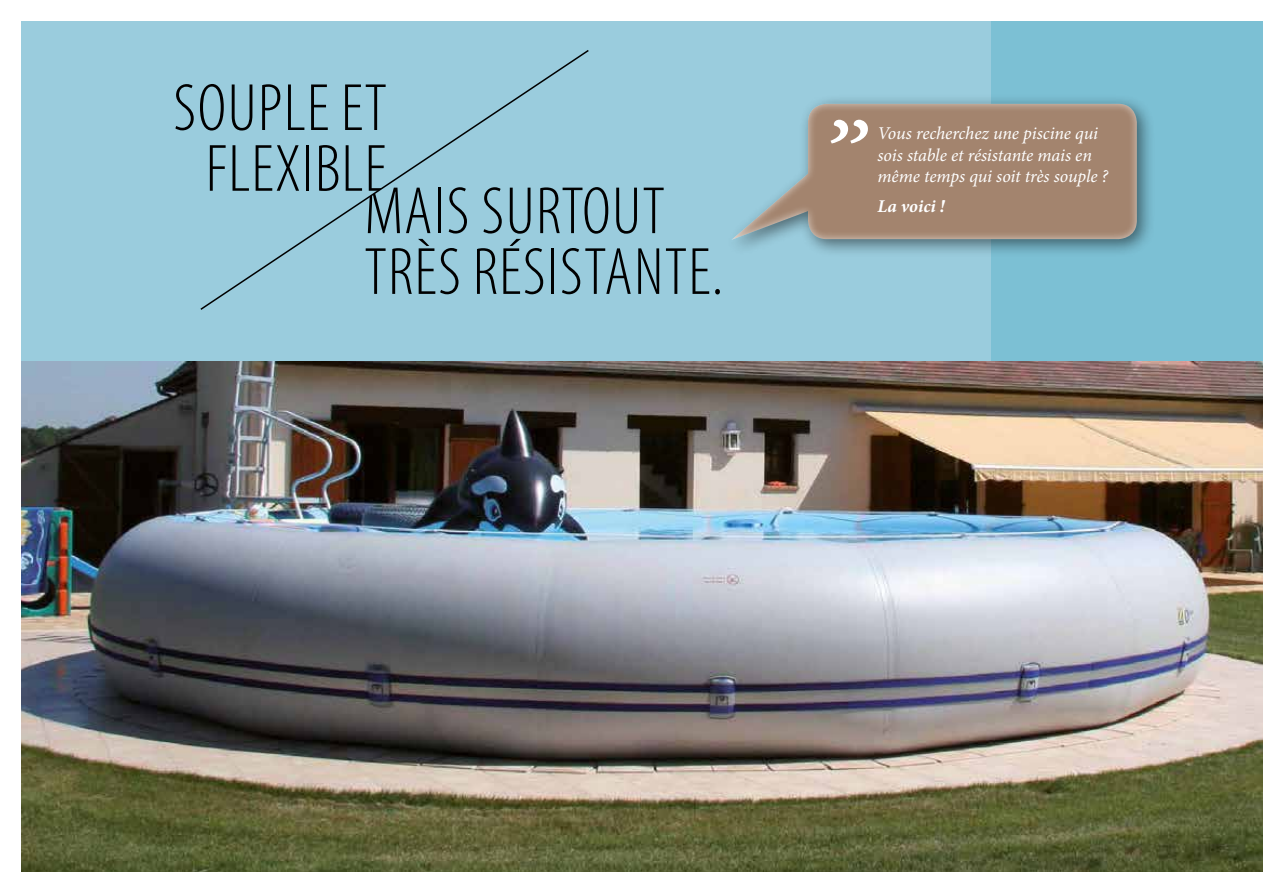
<style>
.page{position:relative;width:1263px;height:893px;background:#fff}
.page>*{position:absolute;margin:0;border:0;box-sizing:border-box;transform-origin:0 0}
.t1{font:300 condensed 67.5px/60.8px "Myriad Pro";letter-spacing:.02em;color:#000;text-align:center}
.t2{font:italic 18px/21.6px "Minion Pro";letter-spacing:-.01em;color:#fff}
.t3{font:italic 700 18px "Minion Pro";letter-spacing:.005em;color:#fff}
</style>
<div class="page">
<div style="left:21px;top:21px;width:1242px;height:851px;background:#7cc0d4"></div>
<div style="left:21px;top:21px;width:970px;height:340px;background:#9accdd"></div>
<svg style="left:200px;top:50px;width:389px;height:260px"></svg>
<img style="left:21px;top:361px;width:1242px;height:511px">
<div style="left:724px;top:94px;width:431px;height:164px;background:#000;opacity:.5"></div>
<div style="left:730px;top:103px;width:409px;height:139px;background:#fff;opacity:.75"></div>
<svg style="left:830px;top:120px;width:38px;height:23px"></svg>
<h1 class="t1" style="left:173px;top:79px;width:215px">SOUPLE ET<br>FLEXIBLE</h1>
<h1 class="t1" style="left:364px;top:182px;width:360px;text-align:left">MAIS SURTOUT<br>TRÈS RÉSISTANTE.</h1>
<p class="t2" style="left:877px;top:122px;width:232px">Vous recherchez une piscine qui sois stable et résistante mais en même temps qui soit très souple ?</p>
<p class="t3" style="left:877px;top:194px;width:69px">La voici !</p>
</div>
